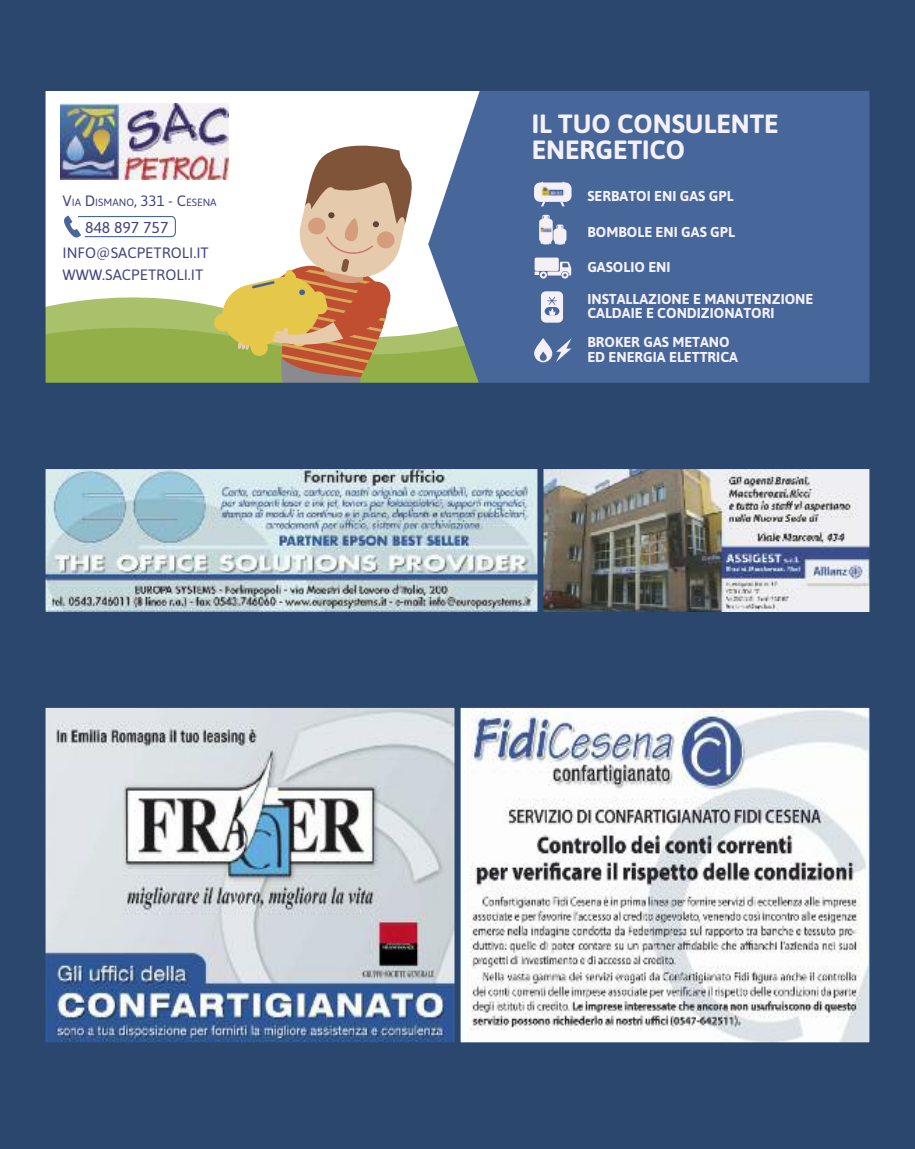
<style>
.page{position:relative;width:915px;height:1149px;background:#fff}
.page>*{position:absolute;margin:0;border:0;box-sizing:border-box;transform-origin:0 0}
.t1{font:700 26.4px/26.4px "Asap";color:#f4f0f6}
.t2{font:15.75px "Asap";color:#414380}
.t3{font:15px/21.8px "Asap";color:#414380}
.t4{font:700 14.4px/31.5px "Asap";color:#f4f0f6}
.t5{font:10.5px "Asap";color:#414380}
.s1{font-size:15px}
</style>
<div class="page">
<div style="left:0;top:0;width:914px;height:1148px;background:#2b476d"></div>
<img style="left:47px;top:708px;width:406px;height:332px">
<div style="left:43px;top:704px;width:414px;height:340px;border:3px solid #2b476d"></div>
<img style="left:461px;top:708px;width:407px;height:332px">
<div style="left:457px;top:704px;width:415px;height:340px;border:3px solid #2b476d"></div>
<img style="left:47px;top:470px;width:489px;height:140px">
<div style="left:43px;top:466px;width:497px;height:148px;border:3px solid #2b476d"></div>
<img style="left:544px;top:470px;width:324px;height:140px">
<div style="left:540px;top:466px;width:332px;height:148px;border:3px solid #2b476d"></div>
<div style="left:46px;top:91px;width:823px;height:291px;background:#fff"></div>
<div style="left:464px;top:92px;width:404px;height:289px;background:#476699"></div>
<svg style="left:539px;top:215px;width:27px;height:29px"></svg>
<svg style="left:540px;top:291px;width:23px;height:31px"></svg>
<div style="left:534px;top:182px;width:37px;height:20px;background:#f4f0f6;border-radius:6px"></div>
<svg style="left:540px;top:202px;width:5px;height:4px"></svg>
<svg style="left:560px;top:202px;width:4px;height:4px"></svg>
<img style="left:541px;top:186px;width:23px;height:10px">
<svg style="left:534px;top:338px;width:37px;height:24px"></svg>
<svg style="left:534px;top:257px;width:37px;height:21px"></svg>
<img style="left:61px;top:103px;width:167px;height:34px">
<svg style="left:47px;top:137px;width:449px;height:244px"></svg>
<div style="left:43px;top:88px;width:829px;height:297px;border:3px solid #2b476d"></div>
<p class="t5" style="left:63px;top:196px;width:156px"><span class="s1">V</span>IA <span class="s1">D</span>ISMANO<span class="s1">, 331 - C</span>ESENA</p>
<p class="t2" style="left:85px;top:218px;width:85px">848 897 757</p>
<p class="t3" style="left:63px;top:242px;width:148px">INFO@SACPETROLI.IT<br>WWW.SACPETROLI.IT</p>
<h1 class="t1" style="left:531px;top:110px;width:248px">IL TUO CONSULENTE<br>ENERGETICO</h1>
<p class="t4" style="left:587px;top:180px;width:148px">SERBATOI ENI GAS GPL</p>
<p class="t4" style="left:587px;top:216px;width:149px">BOMBOLE ENI GAS GPL</p>
<p class="t4" style="left:587px;top:251px;width:227px">GASOLIO ENI<br>INSTALLAZIONE E MANUTENZIONE</p>
<p class="t4" style="left:587px;top:299px;width:189px;line-height:29.1px">CALDAIE E CONDIZIONATORI<br>BROKER GAS METANO</p>
<p class="t4" style="left:587px;top:341px;width:152px">ED ENERGIA ELETTRICA</p>
</div>
